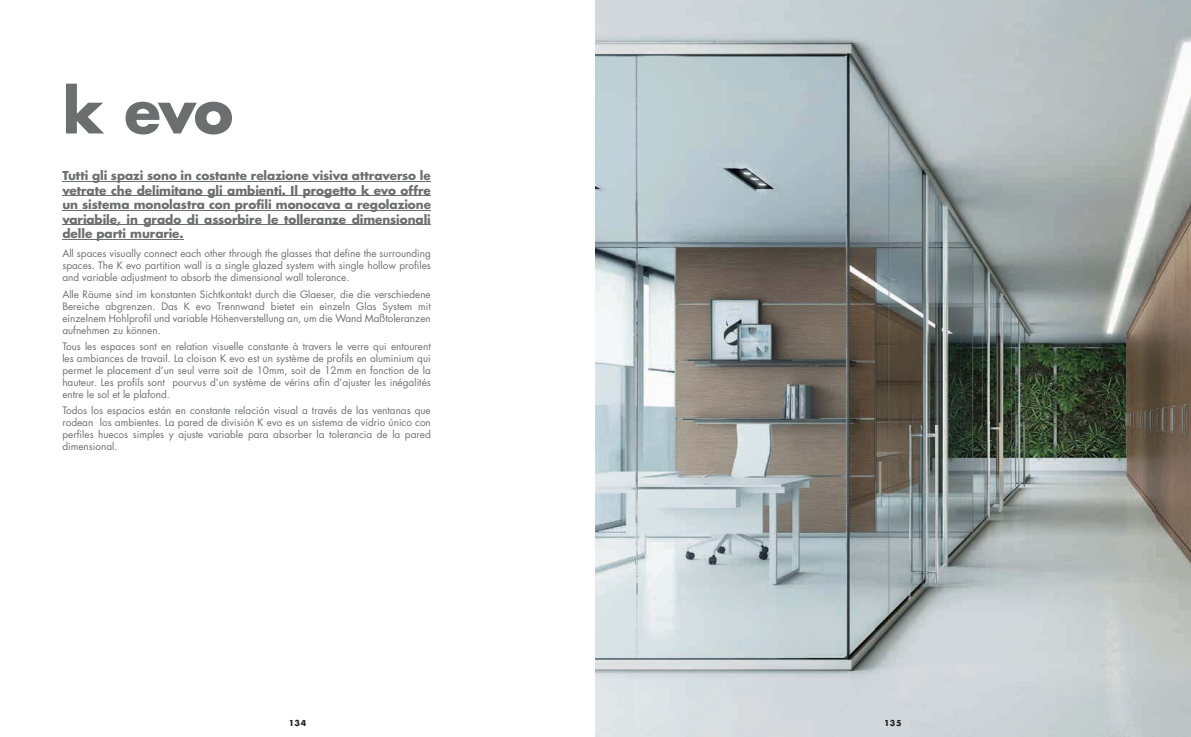
<style>
.page{position:relative;width:1191px;height:737px;background:#fff}
.page>*{position:absolute;margin:0;border:0;box-sizing:border-box;transform-origin:0 0}
.t1{font:700 60px "Futura";color:#6d6e70}
.t2{font:700 12px/14.4px "Futura";letter-spacing:-.005em;color:#6d6e70;text-align:justify}
.t3{font:10px/12px "Futura";color:#6d6e70;text-align:justify}
.t4{font:700 8px "Futura";letter-spacing:.055em;color:#231f20}
</style>
<div class="page">
<img style="left:595px;top:0;width:596px;height:737px">
<hr style="left:62px;top:181px;width:369px;height:1px;background:#6d6e70">
<hr style="left:62px;top:196px;width:369px;height:1px;background:#6d6e70">
<hr style="left:62px;top:210px;width:369px;height:1px;background:#6d6e70">
<hr style="left:62px;top:224px;width:369px;height:1px;background:#6d6e70">
<hr style="left:62px;top:239px;width:122px;height:1px;background:#6d6e70">
<h1 class="t1" style="left:62px;top:84px;width:172px">k evo</h1>
<p class="t2" style="left:62px;top:170px;width:370px">Tutti gli spazi sono in costante relazione visiva attraverso le vetrate che delimitano gli ambienti. Il progetto k evo offre un sistema monolastra con profili monocava a regolazione variabile, in grado di assorbire le tolleranze dimensionali delle parti murarie.</p>
<p class="t3" style="left:62px;top:249px;width:370px">All spaces visually connect each other through the glasses that define the surrounding spaces. The K evo partition wall is a single glazed system with single hollow profiles and variable adjustment to absorb the dimensional wall tolerance.</p>
<p class="t3" style="left:62px;top:289px;width:370px">Alle Räume sind im konstanten Sichtkontakt durch die Glaeser, die die verschiedene Bereiche abgrenzen. Das K evo Trennwand bietet ein einzeln Glas System mit einzelnem Hohlprofil und variable Höhenverstellung an, um die Wand Maßtoleranzen aufnehmen zu können.</p>
<p class="t3" style="left:62px;top:341px;width:370px">Tous les espaces sont en relation visuelle constante à travers le verre qui entourent les ambiances de travail. La cloison K evo est un système de profils en aluminium qui permet le placement d’un seul verre soit de 10mm, soit de 12mm en fonction de la hauteur. Les profils sont pourvus d’un système de vérins afin d’ajuster les inégalités entre le sol et le plafond.</p>
<p class="t3" style="left:62px;top:406px;width:370px">Todos los espacios están en constante relación visual a través de las ventanas que rodean los ambientes. La pared de división K evo es un sistema de vidrio único con perfiles huecos simples y ajuste variable para absorber la tolerancia de la pared dimensional.</p>
<p class="t4" style="left:289px;top:719px;width:19px">134</p>
<p class="t4" style="left:884px;top:719px;width:19px">135</p>
</div>
